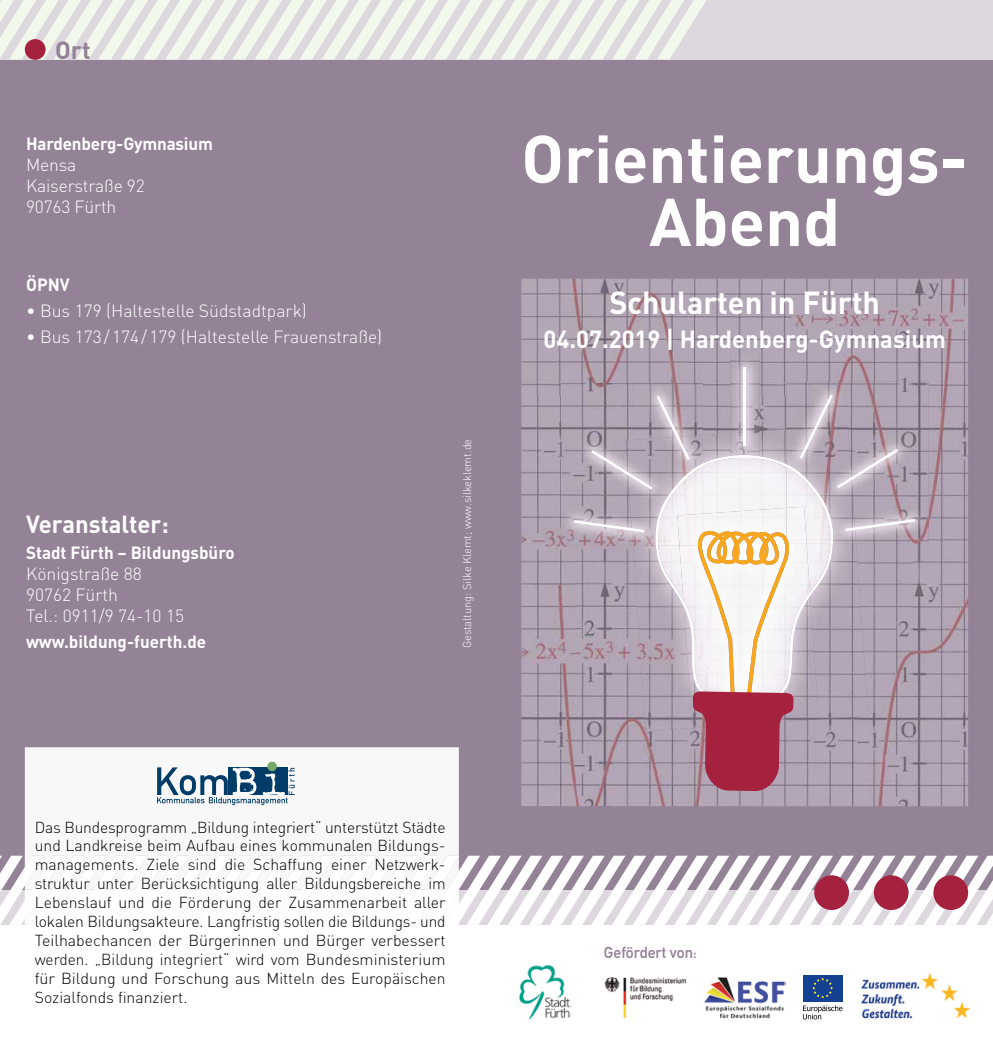
<style>
.page{position:relative;width:993px;height:1042px;background:#fff}
.page>*{position:absolute;margin:0;border:0;box-sizing:border-box;transform-origin:0 0}
.t1{font:700 66.33px/63px "DIN";color:#fff;text-align:center}
.t2{font:700 31.5px "DIN";color:#fff}
.t3{font:700 24.5px "DIN";color:#fff}
.t4{font:700 24.5px "DIN";color:#948297}
.t5{font:300 17.5px/21px "DIN";color:#fff}
.t6{font:700 17.5px "DIN";color:#fff}
.t7{font:300 15.75px/18.9px "DIN";color:#000;text-align:justify}
.t8{font:15.75px "DIN Mittelschrift LT";color:#948297}
.t9{font:300 11.38px "DIN";letter-spacing:-.01em;color:#fff}
</style>
<div class="page">
<div style="left:0;top:0;width:992px;height:890px;background:#948297"></div>
<div style="left:0;top:0;width:992px;height:60px;background:#ddd8de"></div>
<svg style="left:0;top:0;width:706px;height:60px"></svg>
<div style="left:25px;top:39px;width:21px;height:21px;background:#a5223f;border-radius:50%"></div>
<div style="left:25px;top:747px;width:433px;height:109px;background:#f9f8f9"></div>
<img style="left:521px;top:279px;width:446px;height:116px">
<img style="left:521px;top:395px;width:55px;height:411px">
<img style="left:702px;top:395px;width:84px;height:34px">
<img style="left:912px;top:395px;width:55px;height:411px">
<img style="left:576px;top:545px;width:111px;height:261px">
<img style="left:856px;top:544px;width:56px;height:262px">
<img style="left:687px;top:731px;width:169px;height:75px">
<img style="left:632px;top:429px;width:235px;height:302px">
<svg style="left:655px;top:455px;width:177px;height:246px;background:#d4ced6"></svg>
<img style="left:683px;top:596px;width:135px;height:126px">
<img style="left:679px;top:508px;width:130px;height:190px">
<img style="left:683px;top:592px;width:127px;height:109px">
<img style="left:560px;top:383px;width:142px;height:162px">
<img style="left:625px;top:435px;width:77px;height:110px">
<img style="left:655px;top:463px;width:47px;height:82px">
<img style="left:677px;top:514px;width:25px;height:31px">
<svg style="left:574px;top:520px;width:70px;height:12px"></svg>
<svg style="left:591px;top:396px;width:98px;height:93px;background:#b6abb8"></svg>
<img style="left:730px;top:354px;width:29px;height:77px">
<img style="left:730px;top:431px;width:29px;height:27px">
<svg style="left:730px;top:458px;width:29px;height:1px"></svg>
<hr style="left:743px;top:367px;width:2px;height:79px;background:#fff">
<img style="left:786px;top:382px;width:142px;height:162px">
<img style="left:786px;top:425px;width:69px;height:119px">
<img style="left:786px;top:464px;width:46px;height:80px">
<img style="left:786px;top:507px;width:20px;height:37px">
<svg style="left:690px;top:531px;width:105px;height:260px;background:#d6a8a5"></svg>
<svg style="left:844px;top:519px;width:71px;height:12px"></svg>
<svg style="left:799px;top:394px;width:98px;height:94px;background:#b7aab7"></svg>
<svg style="left:157px;top:763px;width:138px;height:42px;background:#95adbf"></svg>
<div style="left:267px;top:761px;width:10px;height:10px;background:#76a86a;border-radius:50%"></div>
<svg style="left:0;top:856px;width:992px;height:163px"></svg>
<h3 class="t4" style="left:55px;top:35px;width:37px">Ort</h3>
<p class="t6" style="left:26px;top:132px;width:188px">Hardenberg-Gymnasium</p>
<p class="t5" style="left:26px;top:154px;width:120px">Mensa<br>Kaiserstraße 92<br>90763 Fürth</p>
<p class="t6" style="left:26px;top:273px;width:45px">ÖPNV</p>
<p class="t5" style="left:26px;top:300px;width:282px">• Bus 179 (Haltestelle Südstadtpark)</p>
<p class="t5" style="left:26px;top:326px;width:357px">• Bus 173 / 174 / 179 (Haltestelle Frauenstraße)</p>
<h3 class="t3" style="left:26px;top:508px;width:144px">Veranstalter:</h3>
<p class="t6" style="left:26px;top:541px;width:210px">Stadt Fürth – Bildungsbüro</p>
<p class="t5" style="left:26px;top:563px;width:159px">Königstraße 88<br>90762 Fürth<br>Tel.: 0911/9 74-10 15</p>
<p class="t6" style="left:26px;top:630px;width:182px">www.bildung-fuerth.de</p>
<p class="t9" style="left:460px;top:648px;width:211px;rotate:-90deg">Gestaltung: Silke Klemt; www.silkeklemt.de</p>
<h1 class="t1" style="left:521px;top:125px;width:448px">Orientierungs-<br>Abend</h1>
<h2 class="t2" style="left:609px;top:282px;width:272px">Schularten in Fürth</h2>
<h3 class="t3" style="left:543px;top:323px;width:404px">04.07.2019 | Hardenberg-Gymnasium</h3>
<p class="t7" style="left:35px;top:817px;width:412px">Das Bundesprogramm „Bildung integriert“ unterstützt Städte und Landkreise beim Aufbau eines kommunalen Bildungs&shy;managements. Ziele sind die Schaffung einer Netzwerk&shy;struktur unter Berücksichtigung aller Bildungsbereiche im Lebenslauf und die Förderung der Zusammen arbeit aller lokalen Bildungsakteure. Langfristig sollen die Bildungs- und Teilhabechancen der Bürgerinnen und Bürger verbessert werden. „Bildung integriert“ wird vom Bundesministerium für Bildung und Forschung aus Mitteln des Europäischen Sozialfonds finanziert.</p>
<p class="t8" style="left:603px;top:943px;width:95px">Gefördert von:</p>
</div>
